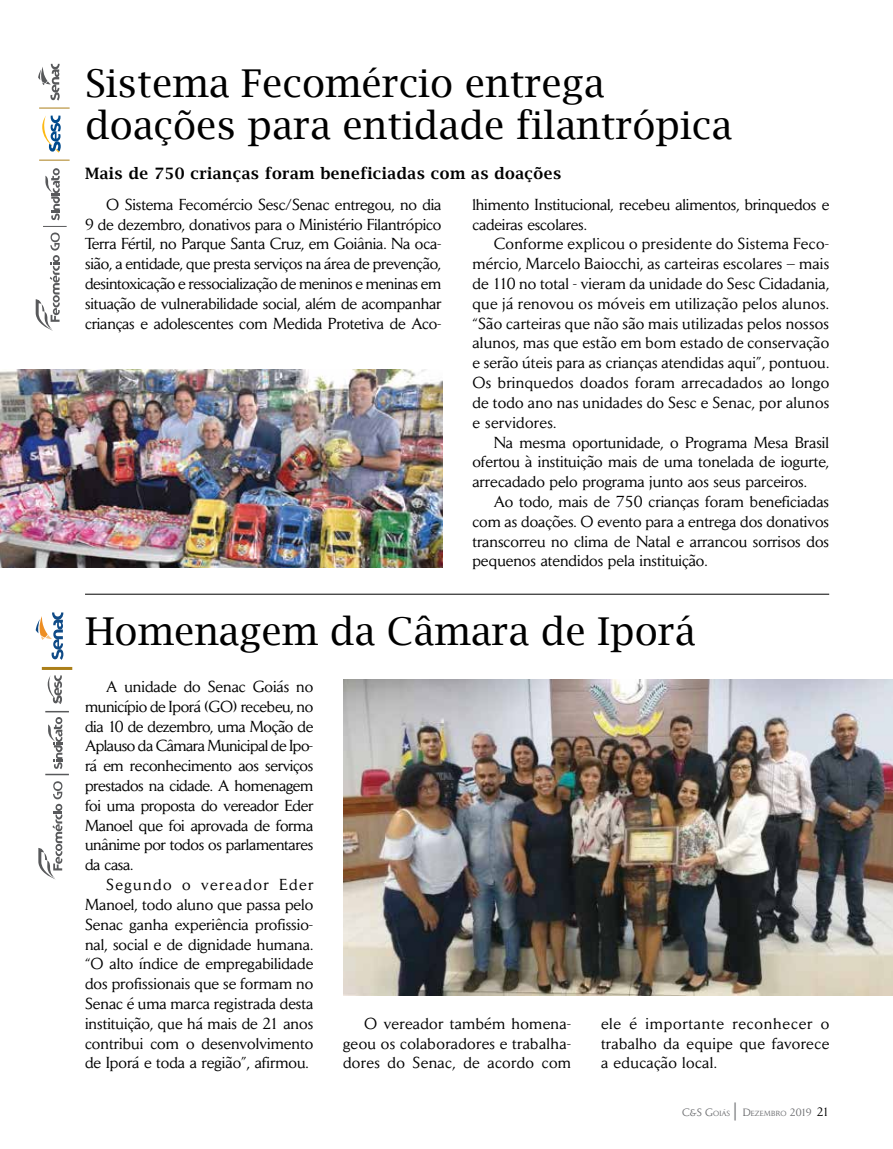
<style>
.page{position:relative;width:893px;height:1149px;background:#fff}
.page>*{position:absolute;margin:0;border:0;box-sizing:border-box;transform-origin:0 0}
.t1{font:38.4px/42.3px "Lucida Bright";color:#000}
.t2{font:15.75px/19.8px "Daily News";color:#000;text-align:justify}
.t3{font:600 15.75px "Lucida Bright";letter-spacing:.03em;color:#000}
.t4{font:10.5px "Daily News";color:#6d6e71}
.t5{font:7.35px "Daily News";letter-spacing:.04em;color:#6d6e71}
.s1{font-size:7.35px}
.s2{font-size:18px}
.s3{font-size:10.5px}
.s4{font-size:12px;color:#000}
</style>
<div class="page">
<svg style="left:38px;top:64px;width:22px;height:37px"></svg>
<svg style="left:45px;top:168px;width:15px;height:52px"></svg>
<svg style="left:36px;top:226px;width:31px;height:104px"></svg>
<svg style="left:42px;top:115px;width:19px;height:37px"></svg>
<hr style="left:39px;top:160px;width:31px;height:1px;background:#ab7f19">
<hr style="left:39px;top:108px;width:31px;height:1px;background:#ab7f19">
<img style="left:0;top:369px;width:442px;height:198px">
<svg style="left:38px;top:781px;width:24px;height:98px"></svg>
<svg style="left:48px;top:717px;width:14px;height:52px"></svg>
<svg style="left:47px;top:675px;width:15px;height:29px"></svg>
<hr style="left:45px;top:710px;width:24px;height:2px;background:#58595b">
<hr style="left:45px;top:773px;width:24px;height:2px;background:#58595b">
<svg style="left:36px;top:612px;width:27px;height:47px"></svg>
<hr style="left:42px;top:666px;width:30px;height:3px;background:#ab7f19">
<img style="left:343px;top:679px;width:550px;height:316px">
<hr style="left:85px;top:593px;width:744px;height:1px;background:#020202">
<h1 class="t1" style="left:85px;top:62px;width:649px">Sistema Fecomércio entrega doações para entidade filantrópica</h1>
<p class="t3" style="left:85px;top:164px;width:478px">Mais de 750 crianças foram beneficiadas com as doações</p>
<p class="t2" style="left:472px;top:194px;width:358px">lhimento Institucional, recebeu alimentos, brinquedos e cadeiras escolares.</p>
<p class="t2" style="left:472px;top:234px;width:359px;text-indent:21px">Conforme explicou o presidente do Sistema Feco&shy;mércio, Marcelo Baiocchi, as carteiras escolares – mais de 110 no total - vieram da unidade do Sesc Cidadania, que já renovou os móveis em utilização pelos alunos. “São carteiras que não são mais utilizadas pelos nossos alunos, mas que estão em bom estado de conservação e serão úteis para as crianças atendidas aqui”, pontuou.<br>Os brinquedos doados foram arrecadados ao longo de todo ano nas unidades do Sesc e Senac, por alunos e servidores.</p>
<p class="t2" style="left:472px;top:432px;width:358px;text-indent:21px">Na mesma oportunidade, o Programa Mesa Brasil ofertou à instituição mais de uma tonelada de iogurte, arrecadado pelo programa junto aos seus parceiros.</p>
<p class="t2" style="left:472px;top:491px;width:358px;text-indent:21px">Ao todo, mais de 750 crianças foram beneficiadas com as doações. O evento para a entrega dos donativos transcorreu no clima de Natal e arrancou sorrisos dos pequenos atendidos pela instituição.</p>
<p class="t2" style="left:85px;top:194px;width:358px;text-indent:21px">O Sistema Fecomércio Sesc/Senac entregou, no dia 9 de dezembro, donativos para o Ministério Filantrópico Terra Fértil, no Parque Santa Cruz, em Goiânia. Na oca&shy;sião, a entidade, que presta serviços na área de prevenção, desintoxicação e ressocialização de meninos e meninas em situação de vulnerabilidade social, além de acompanhar crianças e adolescentes com Medida Protetiva de Aco-</p>
<h1 class="t1" style="left:85px;top:610px;width:612px">Homenagem da Câmara de Iporá</h1>
<p class="t2" style="left:85px;top:676px;width:230px;text-indent:21px">A unidade do Senac Goiás no município de Iporá (GO) recebeu, no dia 10 de dezembro, uma Moção de Aplauso da Câmara Municipal de Ipo&shy;rá em reconhecimento aos serviços prestados na cidade. A homenagem foi uma proposta do vereador Eder Manoel que foi aprovada de forma unânime por todos os parlamentares da casa.</p>
<p class="t2" style="left:85px;top:874px;width:230px;text-indent:21px">Segundo o vereador Eder Manoel, todo aluno que passa pelo Senac ganha experiência profissio&shy;nal, social e de dignidade humana. “O alto índice de empregabilidade dos profissionais que se formam no Senac é uma marca registrada desta instituição, que há mais de 21 anos contribui com o desenvolvimento de Iporá e toda a região”, afirmou.</p>
<p class="t2" style="left:343px;top:1013px;width:230px;text-indent:21px">O vereador também homena&shy;geou os colaboradores e trabalha&shy;dores do Senac, de acordo com</p>
<p class="t2" style="left:601px;top:1013px;width:230px">ele é importante reconhecer o trabalho da equipe que favorece a educação local.</p>
<p class="t4" style="left:682px;top:1105px;width:49px">C&amp;S G<span class="s1">OIÁS</span></p>
<p class="t5" style="left:733px;top:1108px;width:97px"><span class="s2">|</span> <span class="s3">D</span>EZEMBRO <span class="s3">2019</span> <span class="s4">21</span></p>
</div>
